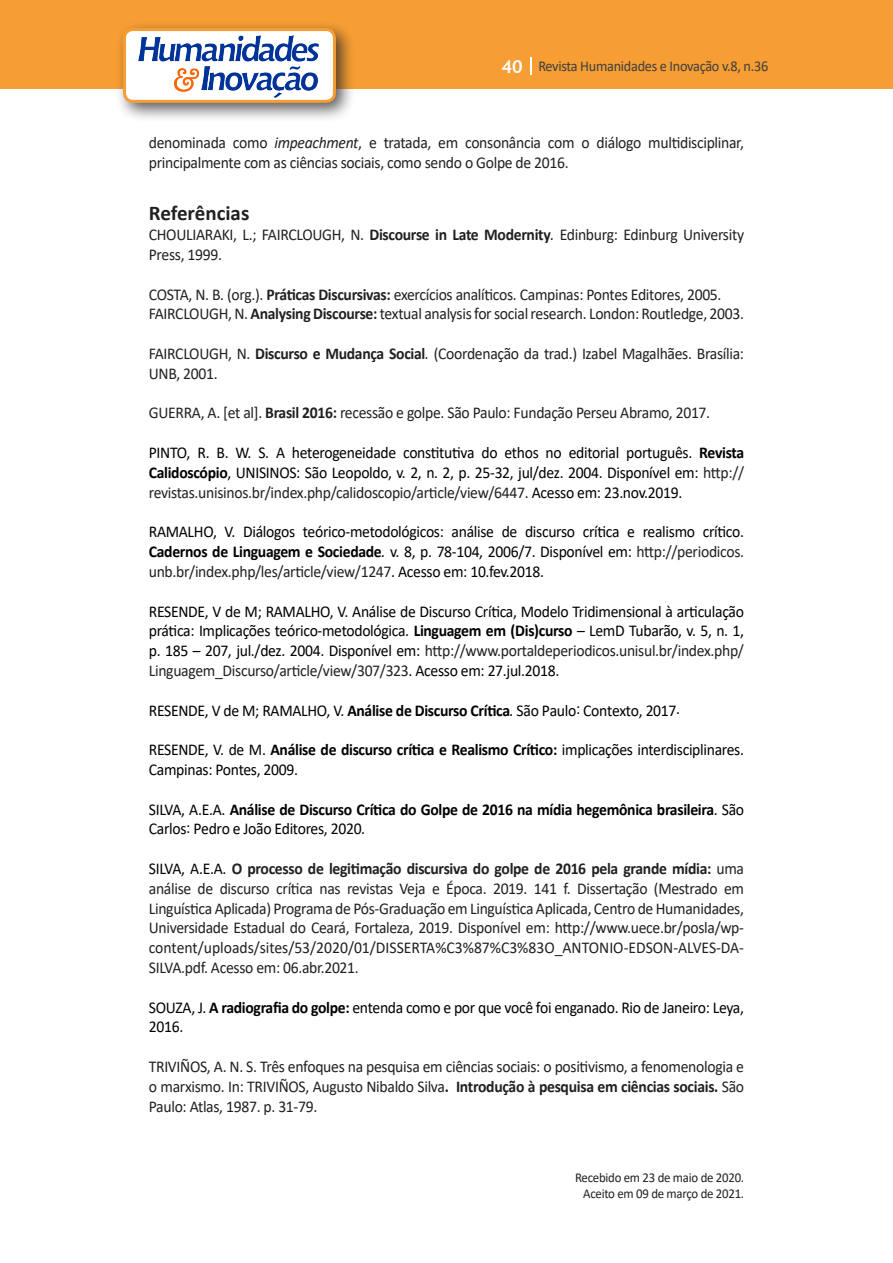
<style>
.page{position:relative;width:893px;height:1263px;background:#fff}
.page>*{position:absolute;margin:0;border:0;box-sizing:border-box;transform-origin:0 0}
.Titulo_2{font:700 21px "Calibri";color:#231f20}
.texto{font:16.5px/19.8px "Calibri";letter-spacing:-.02em;color:#231f20;scale:.95 1}
.texto-2{font:16.5px/19.8px "Calibri";letter-spacing:-.02em;color:#000;text-align:justify;scale:.95 1}
.texto-3{font:700 16.5px/19.8px "Calibri";letter-spacing:-.02em;color:#000;scale:.95 1}
.t1{font:15px "Calibri";letter-spacing:-.02em;color:#3e3e3f;scale:.95 1}
.texto-4{font:13.5px "Calibri";letter-spacing:-.02em;color:#231f20;scale:.95 1}
.s1{font-family:"Trebuchet MS";font-weight:700;font-size:18px;color:#fff}
.s2{font-style:italic}
.s3{font-weight:700}
.s4{color:#231f20}
.s5{font-weight:400}
.s6{color:#000}
</style>
<div class="page">
<div style="left:0;top:0;width:893px;height:88px;background:#f69e34"></div>
<svg style="left:530px;top:57px;width:2px;height:18px"></svg>
<div style="left:115px;top:20px;width:241px;height:103px;background:#231f20;opacity:.75"></div>
<div style="left:125px;top:30px;width:209px;height:71px;background:#fff;border-radius:9px"></div>
<img style="left:138px;top:35px;width:181px;height:62px">
<div style="left:123px;top:28px;width:213px;height:75px;border:3px solid #f69e34;border-radius:9px"></div>
<p class="t1" style="left:501px;top:56px;width:282px"><span class="s1">40</span> Revista Humanidades e Inovação v.8, n.36</p>
<p class="texto" style="left:149px;top:133px;width:628px">denominada como <span class="s2">impeachment</span>, e tratada, em consonância com o diálogo multidisciplinar, principalmente com as ciências sociais, como sendo o Golpe de 2016.</p>
<p class="Titulo_2" style="left:149px;top:199px;width:102px">Referências</p>
<p class="texto" style="left:149px;top:224px;width:628px">CHOULIARAKI, L.; FAIRCLOUGH, N. <span class="s3">Discourse in Late Modernity</span><span class="s2">.</span> Edinburg: Edinburg University<br>Press, 1999.</p>
<p class="texto" style="left:149px;top:284px;width:604px">COSTA, N. B. (org.). <span class="s3">Práticas Discursivas:</span> exercícios analíticos. Campinas: Pontes Editores, 2005.</p>
<p class="texto" style="left:149px;top:304px;width:628px">FAIRCLOUGH, N. <span class="s3">Analysing Discourse:</span> textual analysis for social research. London: Routledge, 2003.</p>
<p class="texto" style="left:149px;top:343px;width:628px">FAIRCLOUGH, N. <span class="s3">Discurso e Mudança Social</span><span class="s2">.</span> (Coordenação da trad.) Izabel Magalhães. Brasília:<br>UNB, 2001.</p>
<p class="texto" style="left:149px;top:403px;width:592px">GUERRA, A. [et al]. <span class="s3">Brasil 2016:</span> recessão e golpe. São Paulo: Fundação Perseu Abramo, 2017.</p>
<p class="texto-2" style="left:149px;top:442px;width:628px">PINTO, R. B. W. S. A heterogeneidade constitutiva do ethos no editorial português. <span class="s3">Revista Calidoscópio</span>, UNISINOS: São Leopoldo, v. 2, n. 2, p. 25-32, jul/dez. 2004. Disponível em: <span class="s4">http:// revistas.unisinos.br/index.php/calidoscopio/article/view/6447.</span> Acesso em: 23.nov.2019.</p>
<p class="texto-2" style="left:149px;top:521px;width:628px">RAMALHO, V. Diálogos teórico-metodológicos: análise de discurso crítica e realismo crítico.<br><span class="s3">Cadernos de Linguagem e Sociedade</span><span class="s2">.</span> v. 8, p. 78-104, 2006/7. Disponível em: <span class="s4">http://periodicos. unb.br/index.php/les/article/view/1247</span>. Acesso em: 10.fev.2018.</p>
<p class="texto-2" style="left:149px;top:601px;width:628px">RESENDE, V de M; RAMALHO, V. Análise de Discurso Crítica, Modelo Tridimensional à articulação prática: Implicações teórico-metodológica. <span class="s3">Linguagem em (Dis)curso</span> – LemD Tubarão, v. 5, n. 1, p. 185 – 207, jul./dez. 2004. Disponível em: <span class="s4">http://www.portaldeperiodicos.unisul.br/index.php/ Linguagem_Discurso/article/view/307/323</span>. Acesso em: 27.jul.2018.</p>
<p class="texto-2" style="left:149px;top:700px;width:561px">RESENDE, V de M; RAMALHO, V. <span class="s3">Análise de Discurso Crítica</span><span class="s2">.</span> São Paulo: Contexto, 2017.</p>
<p class="texto-2" style="left:149px;top:739px;width:628px">RESENDE, V. de M. <span class="s3">Análise de discurso crítica e Realismo Crítico:</span> implicações interdisciplinares.<br>Campinas: Pontes, 2009.</p>
<p class="texto-3" style="left:149px;top:799px;width:628px"><span class="s5">SILVA, A.E.A.</span> Análise de Discurso Crítica do Golpe de 2016 na mídia hegemônica brasileira<span class="s5">. São<br>Carlos: Pedro e João Editores, 2020.</span></p>
<p class="texto" style="left:149px;top:858px;width:628px;text-align:justify"><span class="s6">SILVA, A.E.A.</span> <span class="s3">O processo de legitimação discursiva do golpe de 2016 pela grande mídia:</span> uma análise de discurso crítica nas revistas Veja e Época. 2019. 141 f. Dissertação (Mestrado em Linguística Aplicada) Programa de Pós-Graduação em Linguística Aplicada, Centro de Humanidades, Universidade Estadual do Ceará, Fortaleza, 2019. Disponível em: http://www.uece.br/posla/wp&shy;content/uploads/sites/53/2020/01/DISSERTA%C3%87%C3%83O_ANTONIO-EDSON-ALVES-DA-SILVA.pdf. Acesso em: 06.abr.2021.</p>
<p class="texto-2" style="left:149px;top:997px;width:628px">SOUZA, J. <span class="s3">A radiografia do golpe:</span> entenda como e por que você foi enganado. Rio de Janeiro: Leya,<br>2016.</p>
<p class="texto" style="left:149px;top:1056px;width:628px;text-align:justify">TRIVIÑOS, A. N. S. Três enfoques na pesquisa em ciências sociais: o positivismo, a fenomenologia e o marxismo. In: TRIVIÑOS, Augusto Nibaldo Silva<span class="s3">. Introdução à pesquisa em ciências sociais.</span> São Paulo: Atlas, 1987. p. 31-79.</p>
<p class="texto-4" style="left:575px;top:1168px;width:179px">Recebido em 23 de maio de 2020.</p>
<p class="texto-4" style="left:583px;top:1184px;width:171px">Aceito em 09 de março de 2021.</p>
</div>
